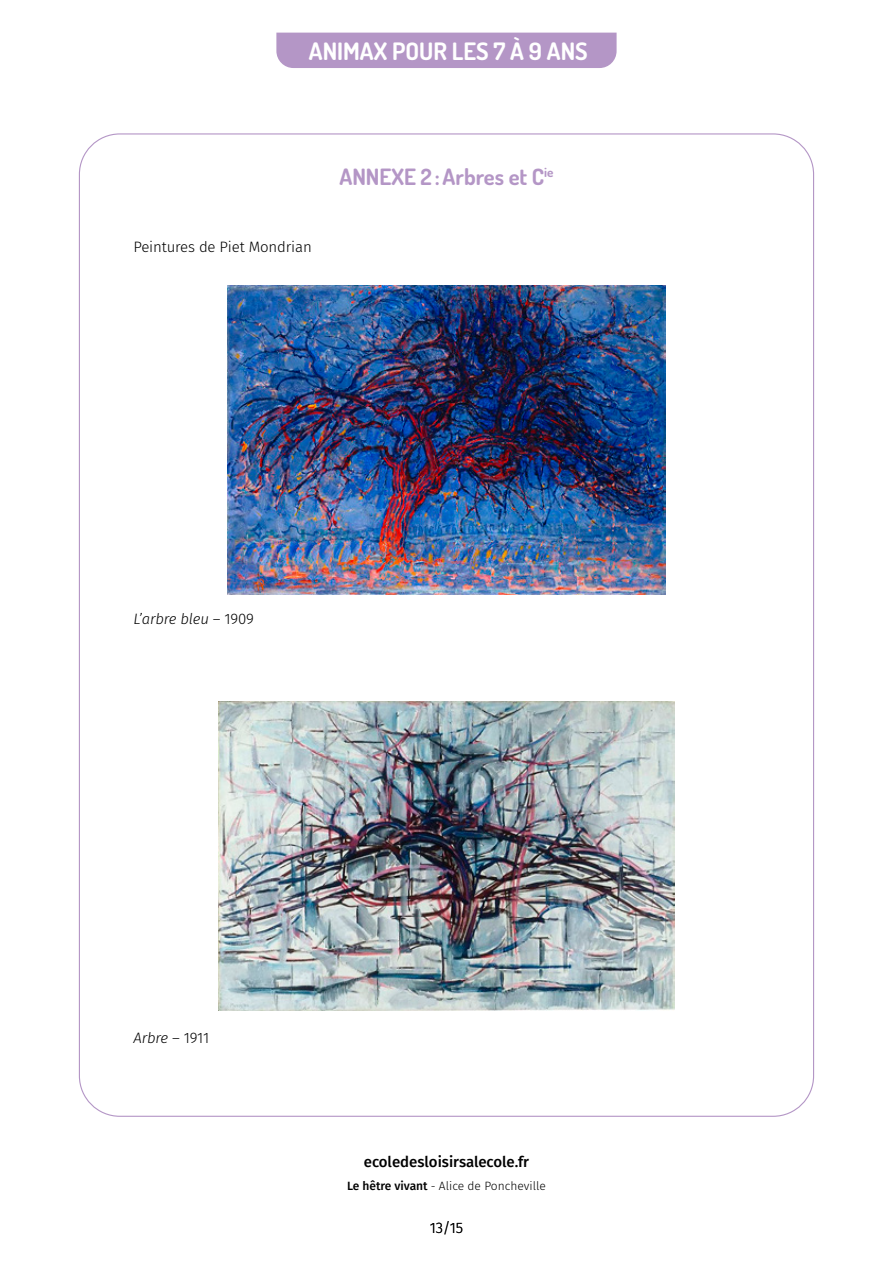
<style>
.page{position:relative;width:893px;height:1263px;background:#fff}
.page>*{position:absolute;margin:0;border:0;box-sizing:border-box;transform-origin:0 0}
.t1{font:700 24px "Dosis";color:#fff}
.t2{font:700 22.5px "Dosis";color:#b496c6}
.t3{font:300 15px "Fira Sans";letter-spacing:-.01em;color:#000}
.t4{font:italic 300 15px "Fira Sans";letter-spacing:-.01em;color:#000}
.t5{font:500 15px "Fira Sans";color:#000}
.t6{font:300 12px "Fira Sans";color:#000}
.s1{font-style:normal}
.s2{font-weight:500}
</style>
<div class="page">
<div style="left:276px;top:33px;width:341px;height:35px;background:#b496c6"></div>
<img style="left:227px;top:286px;width:438px;height:309px">
<img style="left:218px;top:702px;width:457px;height:309px">
<h1 class="t1" style="left:309px;top:35px;width:280px">ANIMAX POUR LES 7 À 9 ANS</h1>
<p class="t3" style="left:133px;top:236px;width:180px">Peintures de Piet Mondrian</p>
<h2 class="t2" style="left:339px;top:162px;width:216px">ANNEXE 2:Arbres et C<sup>ie</sup></h2>
<p class="t4" style="left:133px;top:608px;width:122px">L’arbre bleu <span class="s1">– 1909</span></p>
<p class="t4" style="left:133px;top:1027px;width:77px">Arbre <span class="s1">– 1911</span></p>
<p class="t5" style="left:364px;top:1150px;width:167px">ecoledesloisirsalecole.fr</p>
<p class="t6" style="left:347px;top:1177px;width:200px"><span class="s2">Le hêtre vivant</span> - Alice de Poncheville</p>
<p class="t3" style="left:430px;top:1217px;width:35px">13/15</p>
</div>
